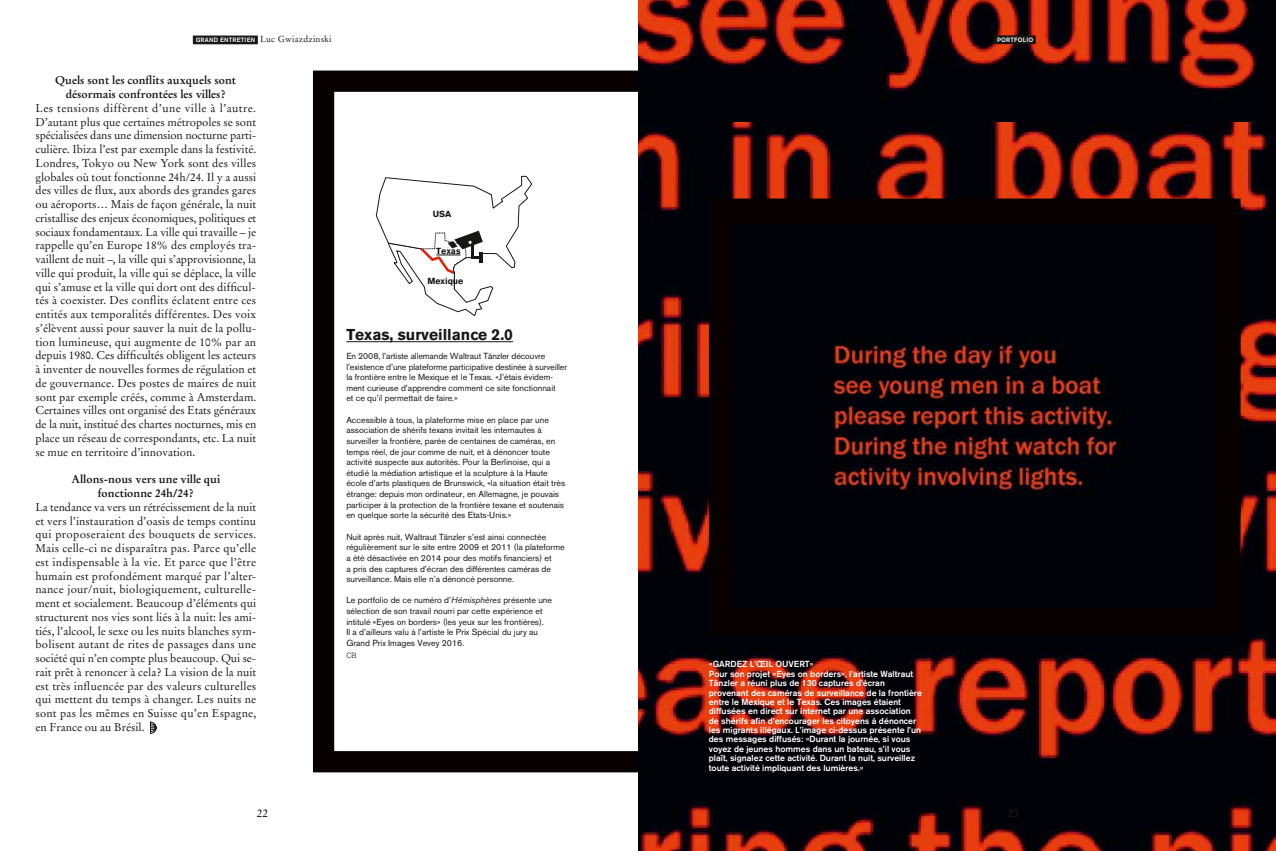
<style>
.page{position:relative;width:1276px;height:851px;background:#fff}
.page>*{position:absolute;margin:0;border:0;box-sizing:border-box;transform-origin:0 0}
.t1{font:700 15.62px "Akzidenz Grotesk BE";color:#181716}
.t2{font:11.25px/13.8px "Stempel Garamond";color:#181716;text-align:justify}
.t3{font:700 11.25px/13.8px "Stempel Garamond";color:#181716;text-align:center}
.t4{font:8.75px/10.6px "Akzidenz Grotesk BE";color:#181716}
.t5{font:500 8.75px/9.4px "Akzidenz Grotesk BE";color:#fff}
.t6{font:8.75px "Stempel Garamond";letter-spacing:.02em;color:#181716}
.t7{font:700 8.75px "Akzidenz Grotesk BE";color:#181716}
.t8{font:300 7.5px "Akzidenz Grotesk BE";color:#181716}
.t9{font:500 6.25px "Akzidenz Grotesk BE";color:#fff}
.s1{font-family:"Akzidenz Grotesk BE";font-weight:500;font-size:6.25px;color:#fff}
.s2{font-style:italic}
</style>
<div class="page">
<svg style="left:313px;top:70px;width:325px;height:703px"></svg>
<img style="left:638px;top:0;width:638px;height:123px">
<img style="left:638px;top:614px;width:638px;height:236px">
<img style="left:638px;top:263px;width:638px;height:351px">
<svg style="left:150px;top:721px;width:6px;height:12px"></svg>
<div style="left:193px;top:36px;width:65px;height:8px;background:#181716"></div>
<div style="left:994px;top:35px;width:41px;height:9px;background:#181716"></div>
<img style="left:638px;top:123px;width:638px;height:140px">
<svg style="left:696px;top:186px;width:557px;height:460px;background:#0f0507"></svg>
<hr style="left:346px;top:341px;width:167px;height:1px;background:#181716">
<svg style="left:346px;top:168px;width:208px;height:158px"></svg>
<p class="t6" style="left:196px;top:34px;width:137px"><span class="s1">GRAND ENTRETIEN</span> Luc Gwiazdzinski</p>
<p class="t9" style="left:997px;top:36px;width:38px">Portfolio</p>
<p class="t3" style="left:55px;top:73px;width:182px">Quels sont les conflits auxquels sont désormais confrontées les villes?</p>
<p class="t2" style="left:35px;top:101px;width:222px">Les tensions diffèrent d’une ville à l’autre.<br>D’autant plus que certaines métropoles se sont spécialisées dans une dimension nocturne parti&shy;culière. Ibiza l’est par exemple dans la festivité.<br>Londres, Tokyo ou New York sont des villes globales où tout fonctionne 24h/24. Il y a aussi des villes de flux, aux abords des grandes gares ou aéroports… Mais de façon générale, la nuit cristallise des enjeux économiques, politiques et sociaux fondamentaux. La ville qui travaille – je rappelle qu’en Europe 18% des employés tra&shy;vaillent de nuit –, la ville qui s’approvisionne, la ville qui produit, la ville qui se déplace, la ville qui s’amuse et la ville qui dort ont des difficul&shy;tés à coexister. Des conflits éclatent entre ces entités aux temporalités différentes. Des voix s’élèvent aussi pour sauver la nuit de la pollu&shy;tion lumineuse, qui augmente de 10% par an depuis 1980. Ces difficultés obligent les acteurs à inventer de nouvelles formes de régulation et de gouvernance. Des postes de maires de nuit sont par exemple créés, comme à Amsterdam.<br>Certaines villes ont organisé des Etats généraux de la nuit, institué des chartes nocturnes, mis en place un réseau de correspondants, etc. La nuit se mue en territoire d’innovation.</p>
<p class="t3" style="left:71px;top:472px;width:150px">Allons-nous vers une ville qui fonctionne 24h/24?</p>
<p class="t2" style="left:35px;top:500px;width:222px">La tendance va vers un rétrécissement de la nuit et vers l’instauration d’oasis de temps continu qui proposeraient des bouquets de services.<br>Mais celle-ci ne disparaîtra pas. Parce qu’elle est indispensable à la vie. Et parce que l’être humain est profondément marqué par l’alter&shy;nance jour/nuit, biologiquement, culturelle&shy;ment et socialement. Beaucoup d’éléments qui structurent nos vies sont liés à la nuit: les ami&shy;tiés, l’alcool, le sexe ou les nuits blanches sym&shy;bolisent autant de rites de passages dans une société qui n’en compte plus beaucoup. Qui se&shy;rait prêt à renoncer à cela? La vision de la nuit est très influencée par des valeurs culturelles qui mettent du temps à changer. Les nuits ne sont pas les mêmes en Suisse qu’en Espagne, en France ou au Brésil.</p>
<p class="t2" style="left:257px;top:806px;width:13px">22</p>
<p class="t7" style="left:433px;top:209px;width:20px">USA</p>
<p class="t7" style="left:436px;top:246px;width:26px">Texas</p>
<p class="t7" style="left:427px;top:276px;width:37px">Mexique</p>
<h1 class="t1" style="left:346px;top:325px;width:168px">Texas, surveillance 2.0</h1>
<p class="t4" style="left:346px;top:350px;width:222px">En 2008, l’artiste allemande Waltraut Tänzler découvre l’existence d’une plateforme participative destinée à surveiller la frontière entre le Mexique et le Texas. «J’étais évidem&shy;ment curieuse d’apprendre comment ce site fonctionnait<br>et ce qu’il permettait de faire.»</p>
<p class="t4" style="left:346px;top:414px;width:220px">Accessible à tous, la plateforme mise en place par une association de shérifs texans invitait les internautes à surveiller la frontière, parée de centaines de caméras, en temps réel, de jour comme de nuit, et à dénoncer toute activité suspecte aux autorités. Pour la Berlinoise, qui a étudié la médiation artistique et la sculpture à la Haute école d’arts plastiques de Brunswick, «la situation était très étrange: depuis mon ordinateur, en Allemagne, je pouvais participer à la protection de la frontière texane et soutenais en quelque sorte la sécurité des Etats-Unis.»</p>
<p class="t4" style="left:346px;top:531px;width:220px">Nuit après nuit, Waltraut Tänzler s’est ainsi connectée régulièrement sur le site entre 2009 et 2011 (la plateforme a été désactivée en 2014 pour des motifs financiers) et<br>a pris des captures d’écran des différentes caméras de surveillance. Mais elle n’a dénoncé personne.</p>
<p class="t4" style="left:346px;top:595px;width:207px">Le portfolio de ce numéro d’<span class="s2">Hémisphères</span> présente une sélection de son travail nourri par cette expérience et intitulé «Eyes on borders» (les yeux sur les frontières).<br>Il a d’ailleurs valu à l’artiste le Prix Spécial du jury au Grand Prix Images Vevey 2016.</p>
<p class="t8" style="left:346px;top:651px;width:12px">CB</p>
<p class="t5" style="left:709px;top:659px;width:18px">«Garde</p>
<p class="t5" style="left:742px;top:659px;width:53px">z l’œil ouvert</p>
<p class="t5" style="left:709px;top:659px;width:215px;text-indent:101px">»<br>Pour son projet «Eyes on borders», l’artiste Waltraut Tänzler a réuni plus de 130 captures d’écran provenant des caméras de surveillance de la frontière entre le Mexique et le Texas. Ces images étaient diffusées en direct sur internet par une association de shérifs afin d’encourager les citoyens à dénoncer les migrants illégaux. L’image ci-dessus présente l’un des messages diffusés: «Durant la journée, si vous voyez de jeunes hommes dans un bateau, s’il vous plaît, signalez cette activité. Durant la nuit, surveillez toute activité impliquant des lumières.»</p>
<p class="t2" style="left:1008px;top:806px;width:13px">23</p>
</div>
